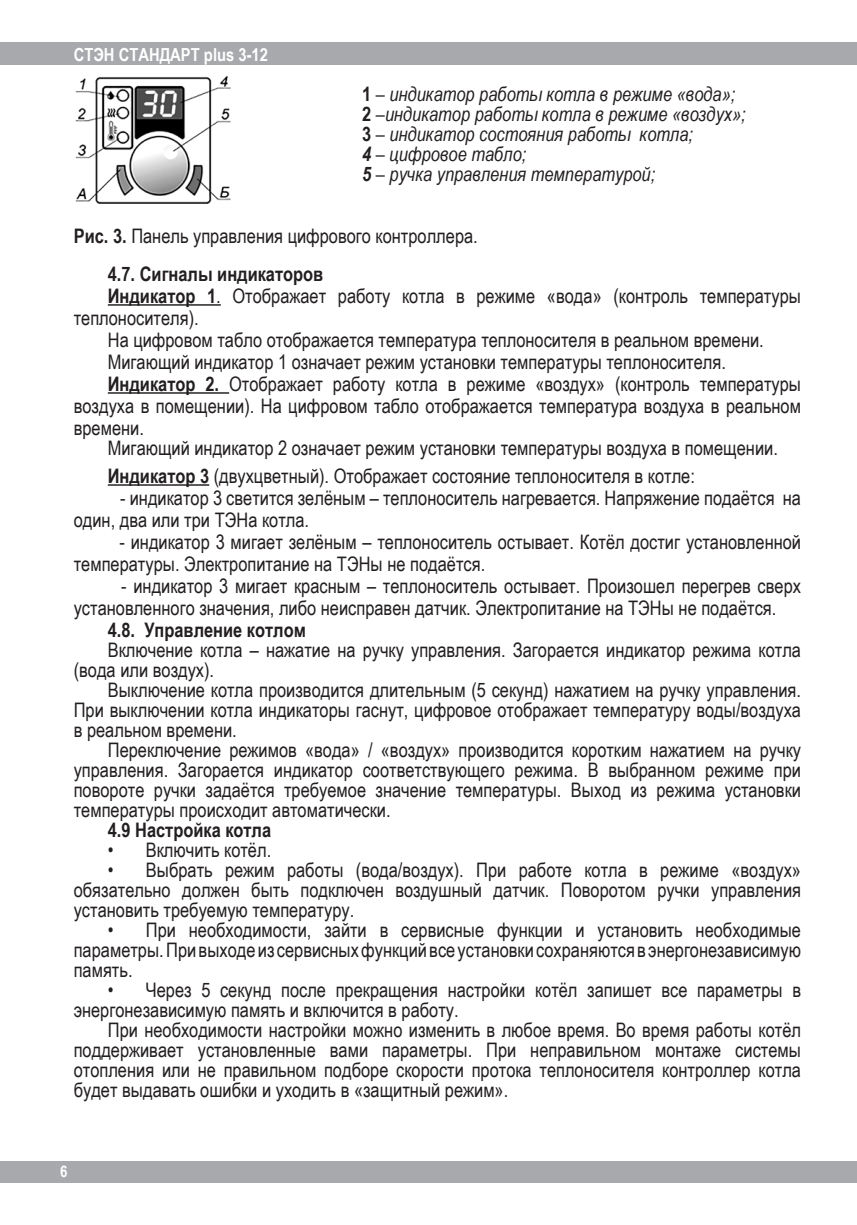
<style>
.page{position:relative;width:857px;height:1225px;background:#fff}
.page>*{position:absolute;margin:0;border:0;box-sizing:border-box;transform-origin:0 0}
.t1{font:20px/20px "Arial Narrow";color:#231f20}
.t2{font:italic 20px/20px "Arial Narrow";color:#231f20}
.t3{font:700 20px "Arial Narrow";color:#231f20}
.t4{font:700 18px "Arial Narrow";color:#fff}
.t5{font:700 16px "Arial Narrow";color:#fff}
.s1{font-weight:700;font-style:normal}
.s2{font-weight:700}
</style>
<div class="page">
<div style="left:0;top:43px;width:856px;height:22px;background:#a8a9ad"></div>
<div style="left:0;top:1161px;width:856px;height:22px;background:#a8a9ad"></div>
<hr style="left:108px;top:304px;width:113px;height:2px;background:#231f20">
<hr style="left:108px;top:392px;width:121px;height:2px;background:#231f20">
<hr style="left:108px;top:484px;width:101px;height:2px;background:#231f20">
<img style="left:75px;top:76px;width:156px;height:128px">
<p class="t4" style="left:74px;top:41px;width:196px">СТЭН СТАНДАРТ plus 3-12</p>
<p class="t2" style="left:362px;top:84px;width:385px"><span class="s1">1</span> – индикатор работы котла в режиме «вода»; <span class="s1">2</span> –индикатор работы котла в режиме «воздух»; <span class="s1">3</span> – индикатор состояния работы котла;<br><span class="s2">4</span> – цифровое табло;<br><span class="s2">5</span> – ручка управления температурой;</p>
<p class="t1" style="left:108px;top:216px;width:371px;line-height:38px;text-indent:-34px"><span class="s2">Рис. 3.</span> Панель управления цифрового контроллера.<br><span class="s2">4.7. Сигналы индикаторов</span></p>
<p class="t1" style="left:108px;top:285px;width:694px"><span class="s2">Индикатор 1</span>. Отображает работу котла в режиме «вода» (контроль температуры</p>
<p class="t1" style="left:74px;top:307px;width:126px">теплоносителя).</p>
<p class="t1" style="left:108px;top:329px;width:657px">На цифровом табло отображается температура теплоносителя в реальном времени.</p>
<p class="t1" style="left:108px;top:351px;width:619px">Мигающий индикатор 1 означает режим установки температуры теплоносителя.</p>
<p class="t1" style="left:108px;top:373px;width:694px"><span class="s2">Индикатор 2.</span> Отображает работу котла в режиме «воздух» (контроль температуры</p>
<p class="t1" style="left:74px;top:395px;width:728px">воздуха в помещении). На цифровом табло отображается температура воздуха в реальном</p>
<p class="t1" style="left:74px;top:417px;width:72px">времени.</p>
<p class="t1" style="left:108px;top:433px;width:671px;line-height:28px">Мигающий индикатор 2 означает режим установки температуры воздуха в помещении.<br><span class="s2">Индикатор 3</span> (двухцветный). Отображает состояние теплоносителя в котле:</p>
<p class="t1" style="left:74px;top:486px;width:728px;line-height:22px;text-indent:46px">- индикатор 3 светится зелёным – теплоноситель нагревается. Напряжение подаётся на один, два или три ТЭНа котла.</p>
<p class="t1" style="left:74px;top:530px;width:728px;line-height:22px;text-indent:46px">- индикатор 3 мигает зелёным – теплоноситель остывает. Котёл достиг установленной температуры. Электропитание на ТЭНы не подаётся.</p>
<p class="t1" style="left:74px;top:574px;width:728px;line-height:22px;text-indent:47px">- индикатор 3 мигает красным – теплоноситель остывает. Произошел перегрев сверх установленного значения, либо неисправен датчик. Электропитание на ТЭНы не подаётся.</p>
<p class="t3" style="left:108px;top:615px;width:199px">4.8. Управление котлом</p>
<p class="t1" style="left:74px;top:639px;width:728px;text-indent:34px">Включение котла – нажатие на ручку управления. Загорается индикатор режима котла (вода или воздух).</p>
<p class="t1" style="left:74px;top:679px;width:728px;text-align:justify;text-indent:34px">Выключение котла производится длительным (5 секунд) нажатием на ручку управления.<br>При выключении котла индикаторы гаснут, цифровое отображает температуру воды/воздуха в реальном времени.</p>
<p class="t1" style="left:74px;top:739px;width:728px;text-align:justify;text-indent:34px">Переключение режимов «вода» / «воздух» производится коротким нажатием на ручку управления. Загорается индикатор соответствующего режима. В выбранном режиме при повороте ручки задаётся требуемое значение температуры. Выход из режима установки температуры происходит автоматически.</p>
<p class="t3" style="left:108px;top:815px;width:165px">4.9 Настройка котла</p>
<p class="t1" style="left:108px;top:839px;width:165px">• Включить котёл.</p>
<p class="t1" style="left:74px;top:859px;width:728px;text-align:justify;text-indent:34px">• Выбрать режим работы (вода/воздух). При работе котла в режиме «воздух» обязательно должен быть подключен воздушный датчик. Поворотом ручки управления установить требуемую температуру.</p>
<p class="t1" style="left:74px;top:919px;width:728px;text-align:justify;text-indent:34px">• При необходимости, зайти в сервисные функции и установить необходимые параметры. При выходе из сервисных функций все установки сохраняются в энергонезависимую память.</p>
<p class="t1" style="left:74px;top:979px;width:728px;text-indent:34px">• Через 5 секунд после прекращения настройки котёл запишет все параметры в энергонезависимую память и включится в работу.</p>
<p class="t1" style="left:74px;top:1019px;width:728px;text-align:justify;text-indent:34px">При необходимости настройки можно изменить в любое время. Во время работы котёл поддерживает установленные вами параметры. При неправильном монтаже системы отопления или не правильном подборе скорости протока теплоносителя контроллер котла будет выдавать ошибки и уходить в «защитный режим».</p>
<p class="t5" style="left:60px;top:1159px;width:9px">6</p>
</div>
